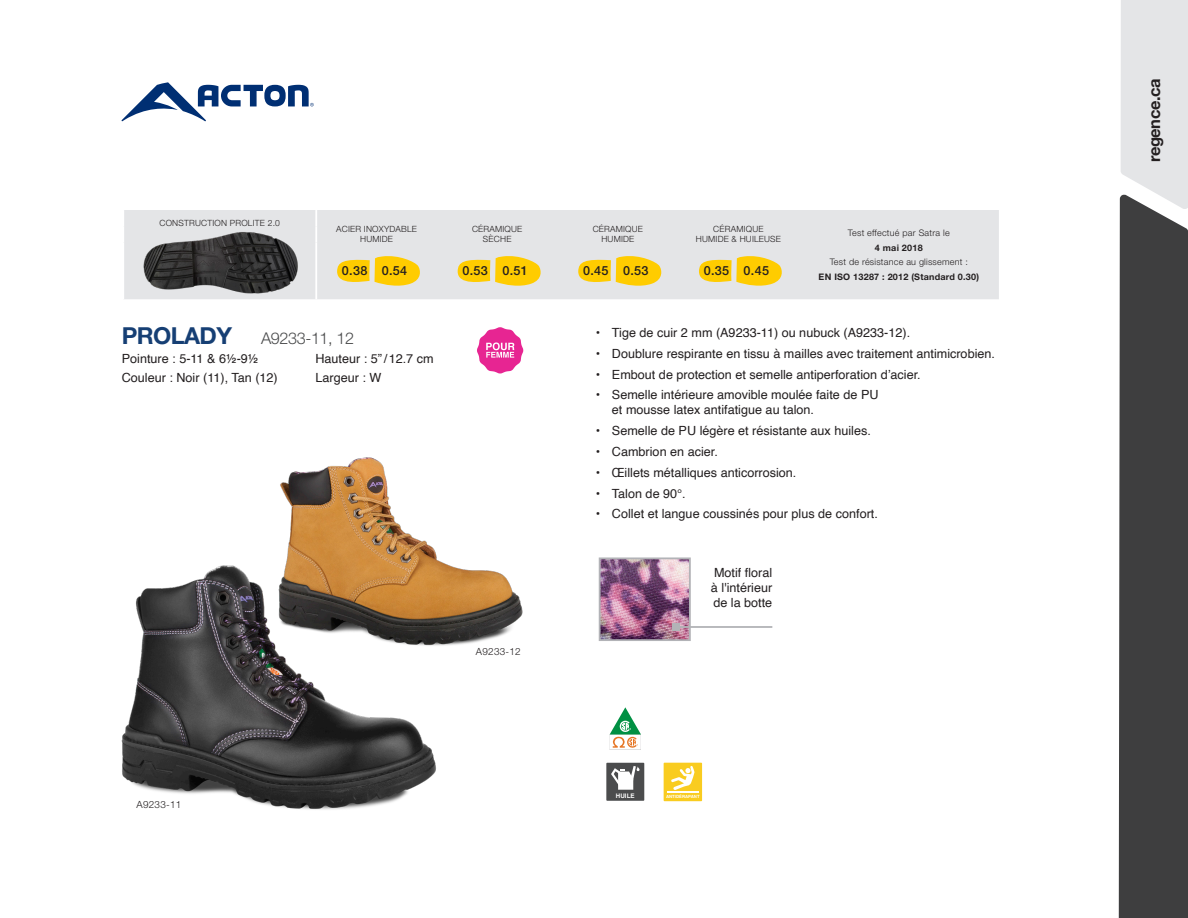
<style>
.page{position:relative;width:1188px;height:918px;background:#fff}
.page>*{position:absolute;margin:0;border:0;box-sizing:border-box;transform-origin:0 0}
.t1{font:700 16.5px "Helvetica Neue LT Std";letter-spacing:-.025em;color:#231f20}
.t2{font:300 16.2px "Helvetica Neue LT Std";letter-spacing:-.025em;color:#4b4c4d}
.t3{font:12.6px/15.1px "Helvetica";color:#231f20}
.t4{font:500 12.6px "Helvetica Neue LT Std";letter-spacing:.025em;color:#231f20}
.t5{font:300 9.9px "Helvetica Neue LT Std";letter-spacing:.025em;color:#231f20}
.t6{font:300 9px/14.4px "Helvetica Neue LT Std";letter-spacing:.025em;color:#231f20;text-align:center}
.t7{font:300 8.55px/10.8px "Helvetica Neue LT Std";letter-spacing:.025em;color:#231f20;text-align:center}
.t8{font:700 6.3px "Helvetica";color:#fff}
.t9{font:700 4.35px "Helvetica";color:#fff}
.s1{font-weight:700}
.s2{font-weight:700;font-size:23.4px;color:#163f74}
</style>
<div class="page">
<img style="left:122px;top:565px;width:314px;height:245px">
<img style="left:274px;top:457px;width:249px;height:198px">
<svg style="left:610px;top:707px;width:31px;height:43px"></svg>
<div style="left:606px;top:763px;width:38px;height:38px;background:#4b4c4d"></div>
<svg style="left:611px;top:766px;width:29px;height:24px"></svg>
<div style="left:664px;top:763px;width:38px;height:38px;background:#f9cc20"></div>
<hr style="left:667px;top:791px;width:32px;height:1px;background:#fff">
<svg style="left:671px;top:766px;width:24px;height:24px"></svg>
<svg style="left:477px;top:327px;width:46px;height:47px"></svg>
<img style="left:602px;top:560px;width:86px;height:78px">
<div style="left:599px;top:557px;width:92px;height:84px;border:2px solid #b2b3b7"></div>
<hr style="left:676px;top:626px;width:96px;height:2px;background:#b2b3b7">
<div style="left:672px;top:623px;width:7px;height:8px;background:#b2b3b7"></div>
<div style="left:124px;top:210px;width:875px;height:89px;background:#e4e5e7"></div>
<svg style="left:315px;top:210px;width:2px;height:32px"></svg>
<hr style="left:315px;top:242px;width:2px;height:57px;background:#fff">
<img style="left:140px;top:228px;width:160px;height:71px">
<svg style="left:337px;top:254px;width:85px;height:34px;background:#f4d559"></svg>
<svg style="left:458px;top:254px;width:85px;height:34px;background:#f4d558"></svg>
<svg style="left:578px;top:254px;width:85px;height:34px;background:#f4d558"></svg>
<svg style="left:699px;top:254px;width:85px;height:34px;background:#f4d559"></svg>
<div style="left:1119px;top:196px;width:69px;height:722px;background:#3e3e3f"></div>
<svg style="left:1121px;top:0;width:67px;height:209px;background:#e2e3e5"></svg>
<svg style="left:122px;top:82px;width:192px;height:40px"></svg>
<p class="t7" style="left:159px;top:218px;width:122px">CONSTRUCTION PROLITE 2.0</p>
<p class="t7" style="left:336px;top:223px;width:82px">ACIER INOXYDABLE<br>HUMIDE</p>
<p class="t7" style="left:472px;top:223px;width:52px">CÉRAMIQUE<br>SÈCHE</p>
<p class="t7" style="left:593px;top:223px;width:52px">CÉRAMIQUE<br>HUMIDE</p>
<p class="t7" style="left:696px;top:223px;width:87px">CÉRAMIQUE<br>HUMIDE &amp; HUILEUSE</p>
<p class="t6" style="left:819px;top:226px;width:162px">Test effectué par Satra le<br><span class="s1">4 mai 2018<br></span>Test de résistance au glissement :<br><span class="s1">EN ISO 13287 : 2012 (Standard 0.30)</span></p>
<p class="t4" style="left:342px;top:263px;width:67px">0.38 0.54</p>
<p class="t4" style="left:462px;top:263px;width:67px">0.53 0.51</p>
<p class="t4" style="left:583px;top:263px;width:67px">0.45 0.53</p>
<p class="t4" style="left:704px;top:263px;width:67px">0.35 0.45</p>
<p class="t2" style="left:122px;top:328px;width:234px"><span class="s2">PROLADY</span> A9233-11, 12</p>
<p class="t3" style="left:122px;top:352px;width:138px">Pointure : 5-11 &amp; 6½-9½</p>
<p class="t3" style="left:315px;top:352px;width:120px">Hauteur : 5” / 12.7 cm</p>
<p class="t3" style="left:122px;top:370px;width:158px">Couleur : Noir (11), Tan (12)</p>
<p class="t3" style="left:315px;top:370px;width:67px">Largeur : W</p>
<p class="t5" style="left:137px;top:799px;width:46px">A9233-11</p>
<p class="t5" style="left:476px;top:646px;width:46px">A9233-12</p>
<p class="t3" style="left:596px;top:325px;width:316px">• Tige de cuir 2 mm (A9233-11) ou nubuck (A9233-12).</p>
<p class="t3" style="left:596px;top:346px;width:401px">• Doublure respirante en tissu à mailles avec traitement antimicrobien.</p>
<p class="t3" style="left:596px;top:367px;width:327px">• Embout de protection et semelle antiperforation d’acier.</p>
<p class="t3" style="left:612px;top:388px;width:268px;line-height:14.4px;text-indent:-16px">• Semelle intérieure amovible moulée faite de PU et mousse latex antifatigue au talon.</p>
<p class="t3" style="left:596px;top:423px;width:277px">• Semelle de PU légère et résistante aux huiles.</p>
<p class="t3" style="left:596px;top:444px;width:124px">• Cambrion en acier.</p>
<p class="t3" style="left:596px;top:465px;width:202px">• Œillets métalliques anticorrosion.</p>
<p class="t3" style="left:596px;top:486px;width:92px">• Talon de 90°.</p>
<p class="t3" style="left:596px;top:507px;width:284px">• Collet et langue coussinés pour plus de confort.</p>
<p class="t3" style="left:711px;top:565px;width:63px;text-align:justify">Motif floral à l'intérieur de la botte</p>
<p class="t8" style="left:616px;top:791px;width:20px">HUILE</p>
<p class="t9" style="left:666px;top:794px;width:35px">ANTIDÉRAPANT</p>
<h1 class="t1" style="left:1144px;top:162px;width:85px;rotate:-90deg">regence.ca</h1>
</div>
